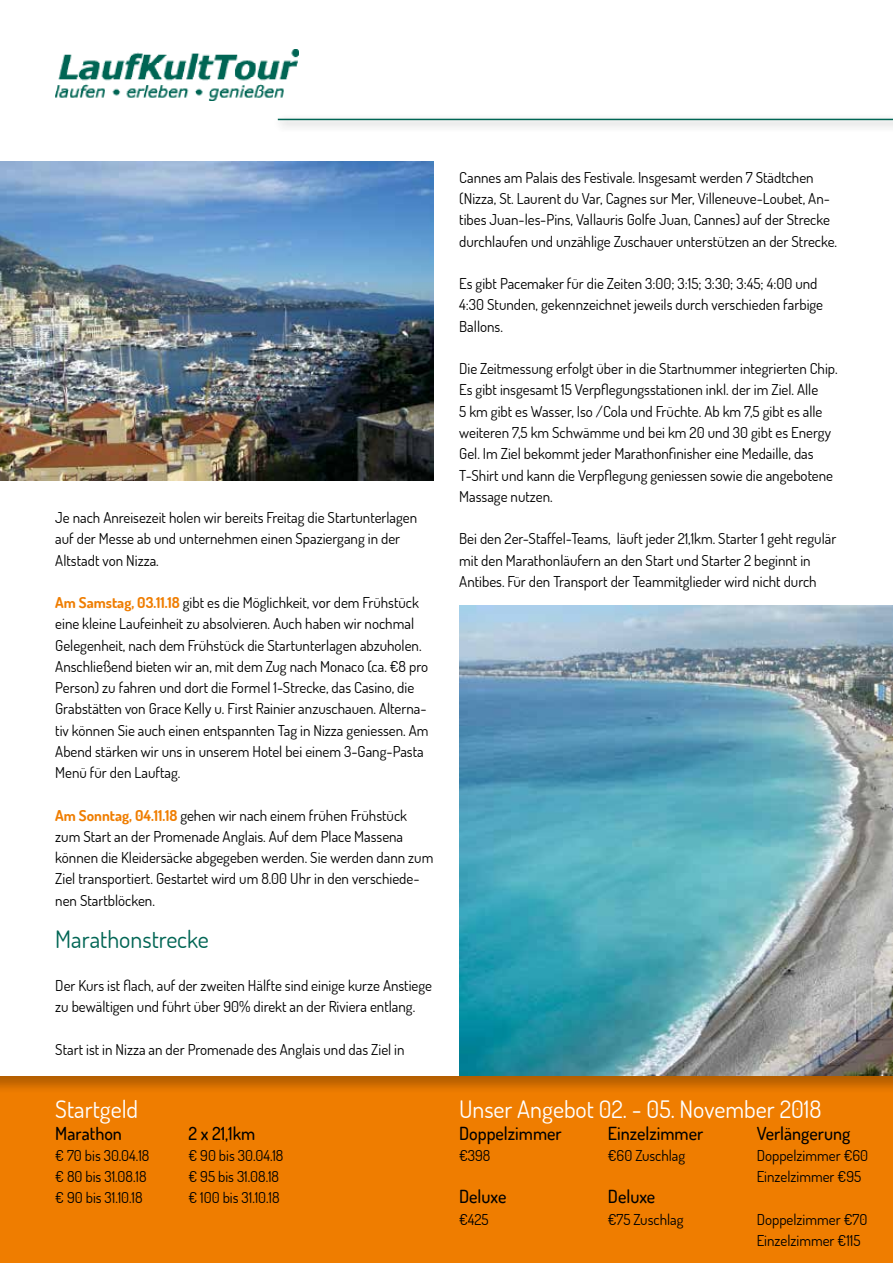
<style>
.page{position:relative;width:893px;height:1263px;background:#fff}
.page>*{position:absolute;margin:0;border:0;box-sizing:border-box;transform-origin:0 0}
.t1{font:24px "Dosis";color:#fff}
.t2{font:24px "Dosis";color:#006554}
.t3{font:500 18px "Dosis";color:#000}
.t4{font:15px/21.3px "Dosis";color:#000}
.s1{font-weight:700;color:#ef7d00}
</style>
<div class="page">
<div style="left:0;top:1073px;width:893px;height:190px;background:#000;opacity:.25"></div>
<img style="left:55px;top:50px;width:243px;height:51px">
<img style="left:459px;top:606px;width:434px;height:470px">
<img style="left:0;top:162px;width:434px;height:318px">
<div style="left:271px;top:113px;width:622px;height:20px;background:#000;opacity:.5"></div>
<hr style="left:278px;top:119px;width:615px;height:1px;background:#006554">
<p class="t4" style="left:55px;top:506px;width:363px">Je nach Anreisezeit holen wir bereits Freitag die Startunterlagen auf der Messe ab und unternehmen einen Spaziergang in der<br>Altstadt von Nizza.</p>
<p class="t4" style="left:55px;top:591px;width:375px"><span class="s1">Am Samstag, 03.11.18</span> gibt es die Möglichkeit, vor dem Frühstück eine kleine Laufeinheit zu absolvieren. Auch haben wir nochmal Gelegenheit, nach dem Frühstück die Startunterlagen abzuholen.<br>Anschließend bieten wir an, mit dem Zug nach Monaco (ca. €8 pro Person) zu fahren und dort die Formel 1-Strecke, das Casino, die Grabstätten von Grace Kelly u. First Rainier anzuschauen. Alterna&shy;tiv können Sie auch einen entspannten Tag in Nizza geniessen. Am Abend stärken wir uns in unserem Hotel bei einem 3-Gang-Pasta Menü für den Lauftag.</p>
<p class="t4" style="left:55px;top:804px;width:380px"><span class="s1">Am Sonntag, 04.11.18</span> gehen wir nach einem frühen Frühstück zum Start an der Promenade Anglais. Auf dem Place Massena können die Kleidersäcke abgegeben werden. Sie werden dann zum Ziel transportiert. Gestartet wird um 8.00 Uhr in den verschiede&shy;nen Startblöcken.</p>
<h1 class="t2" style="left:55px;top:924px;width:155px">Marathonstrecke</h1>
<p class="t4" style="left:55px;top:974px;width:378px">Der Kurs ist flach, auf der zweiten Hälfte sind einige kurze Anstiege zu bewältigen und führt über 90% direkt an der Riviera entlang.</p>
<p class="t4" style="left:55px;top:1038px;width:351px">Start ist in Nizza an der Promenade des Anglais und das Ziel in</p>
<p class="t4" style="left:459px;top:166px;width:379px">Cannes am Palais des Festivale. Insgesamt werden 7 Städtchen (Nizza, St. Laurent du Var, Cagnes sur Mer, Villeneuve-Loubet, An&shy;tibes Juan-les-Pins, Vallauris Golfe Juan, Cannes) auf der Strecke durchlaufen und unzählige Zuschauer unterstützen an der Strecke.</p>
<p class="t4" style="left:459px;top:273px;width:365px">Es gibt Pacemaker für die Zeiten 3:00; 3:15; 3:30; 3:45; 4:00 und<br>4:30 Stunden, gekennzeichnet jeweils durch verschieden farbige<br>Ballons.</p>
<p class="t4" style="left:459px;top:358px;width:380px">Die Zeitmessung erfolgt über in die Startnummer integrierten Chip.<br>Es gibt insgesamt 15 Verpflegungsstationen inkl. der im Ziel. Alle<br>5 km gibt es Wasser, Iso /Cola und Früchte. Ab km 7,5 gibt es alle weiteren 7,5 km Schwämme und bei km 20 und 30 gibt es Energy Gel. Im Ziel bekommt jeder Marathonfinisher eine Medaille, das T-Shirt und kann die Verpflegung geniessen sowie die angebotene Massage nutzen.</p>
<p class="t4" style="left:459px;top:528px;width:379px">Bei den 2er-Staffel-Teams, läuft jeder 21,1km. Starter 1 geht regulär mit den Marathonläufern an den Start und Starter 2 beginnt in<br>Antibes. Für den Transport der Teammitglieder wird nicht durch</p>
<h1 class="t1" style="left:55px;top:1094px;width:84px">Startgeld</h1>
<h1 class="t1" style="left:459px;top:1094px;width:364px">Unser Angebot 02. - 05. November 2018</h1>
<p class="t3" style="left:55px;top:1121px;width:68px">Marathon</p>
<p class="t4" style="left:55px;top:1144px;width:96px">€ 70 bis 30.04.18 € 80 bis 31.08.18 € 90 bis 31.10.18</p>
<p class="t3" style="left:189px;top:1121px;width:68px">2 x 21,1km</p>
<p class="t4" style="left:189px;top:1144px;width:96px">€ 90 bis 30.04.18 € 95 bis 31.08.18 € 100 bis 31.10.18</p>
<p class="t3" style="left:459px;top:1121px;width:104px">Doppelzimmer</p>
<p class="t4" style="left:459px;top:1144px;width:33px">€398</p>
<p class="t3" style="left:459px;top:1185px;width:49px">Deluxe</p>
<p class="t4" style="left:459px;top:1208px;width:31px">€425</p>
<p class="t3" style="left:608px;top:1121px;width:97px">Einzelzimmer</p>
<p class="t4" style="left:608px;top:1144px;width:79px">€60 Zuschlag</p>
<p class="t3" style="left:608px;top:1185px;width:49px">Deluxe</p>
<p class="t4" style="left:608px;top:1208px;width:77px">€75 Zuschlag</p>
<p class="t3" style="left:757px;top:1121px;width:95px">Verlängerung</p>
<p class="t4" style="left:757px;top:1144px;width:113px">Doppelzimmer €60<br>Einzelzimmer €95</p>
<p class="t4" style="left:757px;top:1208px;width:112px">Doppelzimmer €70<br>Einzelzimmer €115</p>
</div>
